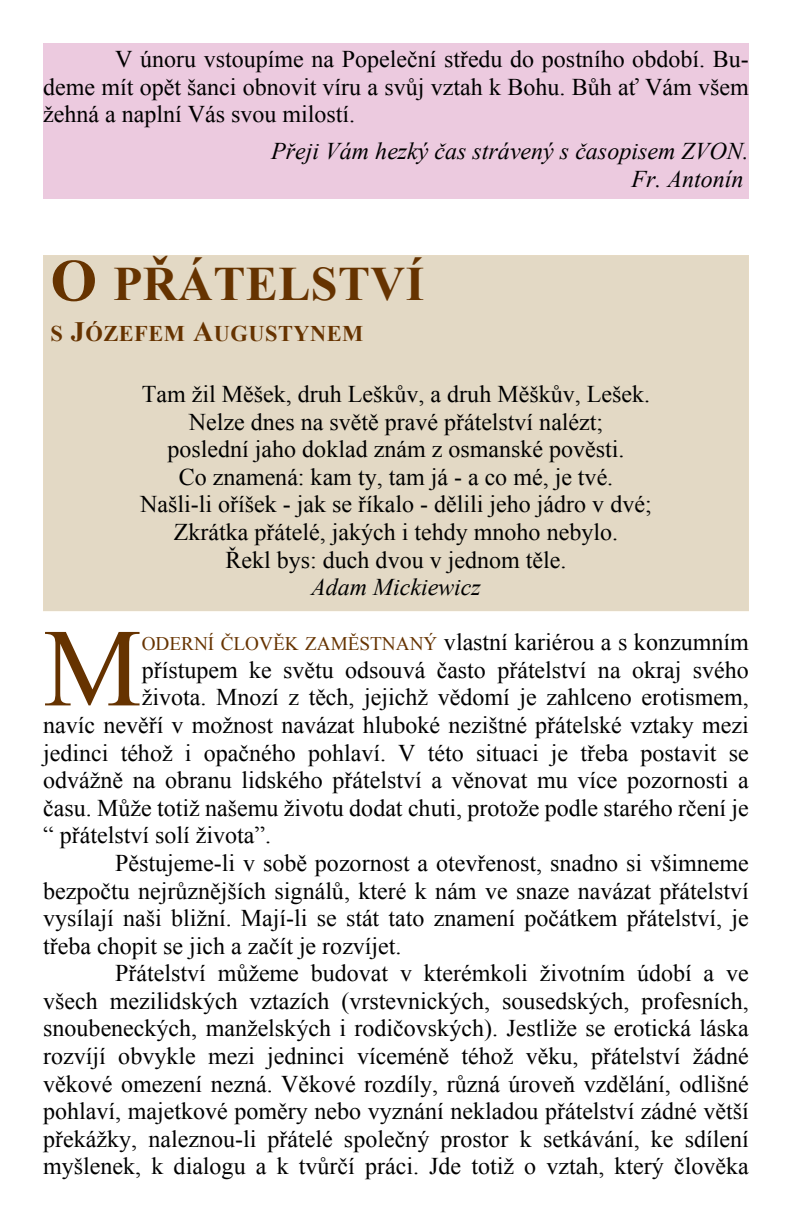
<style>
.page{position:relative;width:792px;height:1224px;background:#fff}
.page>*{position:absolute;margin:0;border:0;box-sizing:border-box;transform-origin:0 0}
.t1{font:111px "Times New Roman";color:#630}
.t2{font:700 48px "Times New Roman";letter-spacing:.01em;color:#630}
.t3{font:24px/27.6px "Times New Roman";color:#000;text-align:justify}
.t4{font:italic 24px/27.6px "Times New Roman";color:#000;text-align:right}
.t5{font:700 22.4px "Times New Roman";letter-spacing:.025em;color:#630}
.s1{font-size:60px}
.s2{font-size:28px}
.s3{font-size:19.2px;color:#630}
</style>
<div class="page">
<div style="left:43px;top:255px;width:706px;height:356px;background:#e3d9c5"></div>
<div style="left:43px;top:43px;width:706px;height:156px;background:#eccadf"></div>
<p class="t3" style="left:43px;top:48px;width:707px;text-indent:72px">V únoru vstoupíme na Popeleční středu do postního období. Bu&shy;deme mít opět šanci obnovit víru a svůj vztah k Bohu. Bůh ať Vám všem žehná a naplní Vás svou milostí.</p>
<p class="t4" style="left:271px;top:140px;width:479px">Přeji Vám hezký čas strávený s časopisem ZVON.<br>Fr. Antonín</p>
<h2 class="t2" style="left:50px;top:268px;width:376px"><span class="s1">O</span> PŘÁTELSTVÍ</h2>
<p class="t5" style="left:50px;top:326px;width:315px">S <span class="s2">J</span>ÓZEFEM <span class="s2">A</span>UGUSTYNEM</p>
<p class="t3" style="left:140px;top:382px;width:513px;text-align:center">Tam žil Měšek, druh Leškův, a druh Měškův, Lešek.<br>Nelze dnes na světě pravé přátelství nalézt;<br>poslední jaho doklad znám z osmanské pověsti.<br>Co znamená: kam ty, tam já - a co mé, je tvé.<br>Našli-li oříšek - jak se říkalo - dělili jeho jádro v dvé; Zkrátka přátelé, jakých i tehdy mnoho nebylo.<br>Řekl bys: duch dvou v jednom těle.</p>
<p class="t4" style="left:311px;top:576px;width:171px">Adam Mickiewicz</p>
<h1 class="t1" style="left:43px;top:629px;width:100px">M</h1>
<p class="t3" style="left:142px;top:631px;width:609px"><span class="s3">ODERNÍ ČLOVĚK ZAMĚSTNANÝ</span> vlastní kariérou a s konzumním</p>
<p class="t3" style="left:142px;top:658px;width:608px">přístupem ke světu odsouvá často přátelství na okraj svého</p>
<p class="t3" style="left:142px;top:686px;width:609px">života. Mnozí z těch, jejichž vědomí je zahlceno erotismem,</p>
<p class="t3" style="left:43px;top:713px;width:707px">navíc nevěří v možnost navázat hluboké nezištné přátelské vztaky mezi</p>
<p class="t3" style="left:43px;top:741px;width:707px">jedinci téhož i opačného pohlaví. V této situaci je třeba postavit se</p>
<p class="t3" style="left:43px;top:769px;width:707px">odvážně na obranu lidského přátelství a věnovat mu více pozornosti a</p>
<p class="t3" style="left:43px;top:796px;width:707px">času. Může totiž našemu životu dodat chuti, protože podle starého rčení je</p>
<p class="t3" style="left:43px;top:824px;width:229px">“ přátelství solí života”.</p>
<p class="t3" style="left:115px;top:851px;width:635px">Pěstujeme-li v sobě pozornost a otevřenost, snadno si všimneme</p>
<p class="t3" style="left:43px;top:879px;width:707px">bezpočtu nejrůznějších signálů, které k nám ve snaze navázat přátelství</p>
<p class="t3" style="left:43px;top:907px;width:707px">vysílají naši bližní. Mají-li se stát tato znamení počátkem přátelství, je</p>
<p class="t3" style="left:43px;top:934px;width:360px">třeba chopit se jich a začít je rozvíjet.</p>
<p class="t3" style="left:115px;top:962px;width:635px">Přátelství můžeme budovat v kterémkoli životním údobí a ve</p>
<p class="t3" style="left:43px;top:989px;width:707px">všech mezilidských vztazích (vrstevnických, sousedských, profesních,</p>
<p class="t3" style="left:43px;top:1017px;width:707px">snoubeneckých, manželských i rodičovských). Jestliže se erotická láska</p>
<p class="t3" style="left:43px;top:1044px;width:707px">rozvíjí obvykle mezi jedninci víceméně téhož věku, přátelství žádné</p>
<p class="t3" style="left:43px;top:1072px;width:707px">věkové omezení nezná. Věkové rozdíly, různá úroveň vzdělání, odlišné</p>
<p class="t3" style="left:43px;top:1100px;width:707px">pohlaví, majetkové poměry nebo vyznání nekladou přátelství zádné větší</p>
<p class="t3" style="left:43px;top:1127px;width:707px">překážky, naleznou-li přátelé společný prostor k setkávání, ke sdílení</p>
<p class="t3" style="left:43px;top:1155px;width:707px">myšlenek, k dialogu a k tvůrčí práci. Jde totiž o vztah, který člověka</p>
</div>
